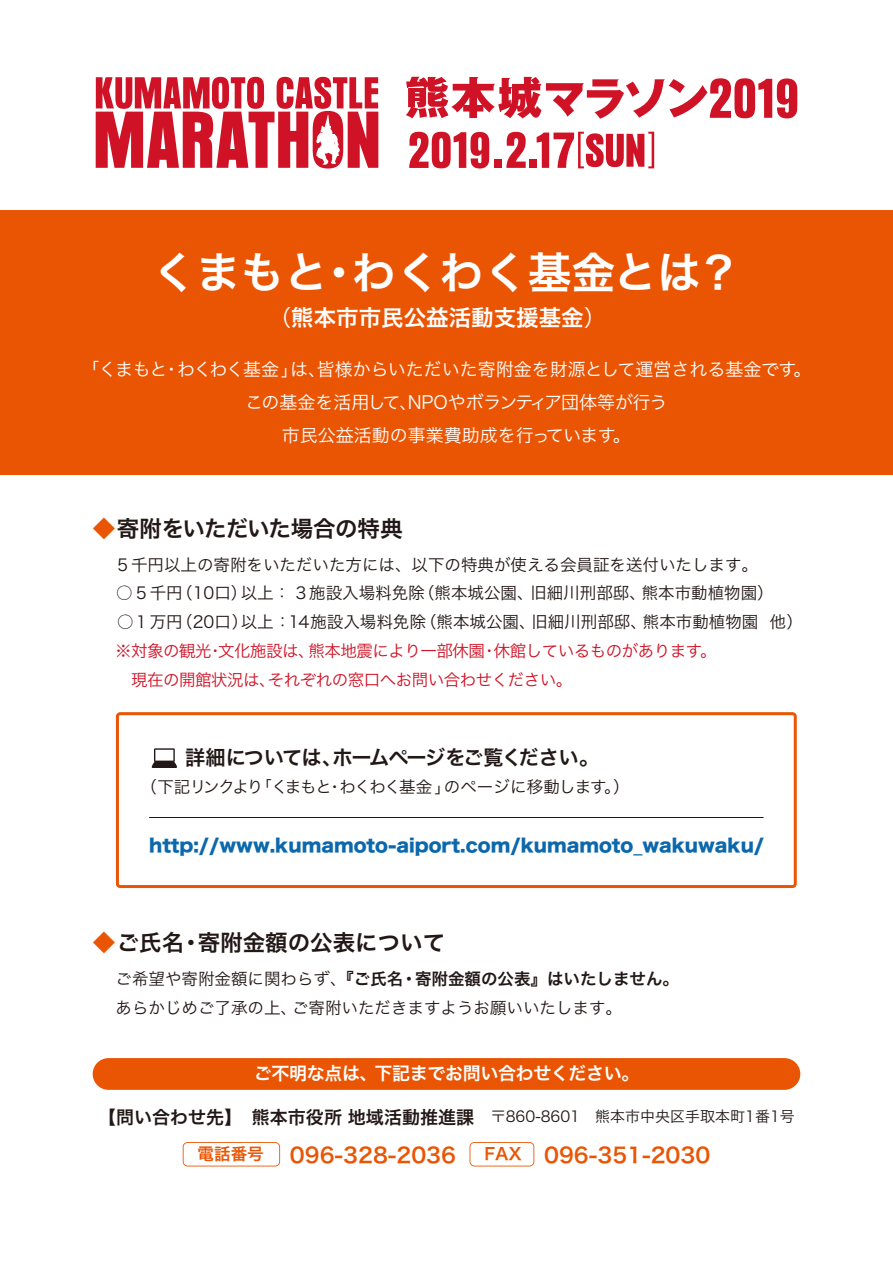
<style>
.page{position:relative;width:893px;height:1263px;background:#fff}
.page>*{position:absolute;margin:0;border:0;box-sizing:border-box;transform-origin:0 0}
.t1{font:43.95px "Hira Kaku Pro W6";color:#fff}
.t2{font:22.5px "Hira Kaku Pro W6";color:#221815}
.t3{font:22.5px "Hira Kaku Pro W6";color:#fff}
.t4{font:22.5px "Hira Kaku Pro W6";letter-spacing:-.02em;color:#221815}
.t5{font:20.85px "Hira Kaku Pro W6";color:#ea5504}
.t6{font:20.25px "Hira Kaku Pro W6";letter-spacing:-.06em;color:#221815}
.t7{font:18px "Hira Kaku Pro W3";color:#fff}
.t8{font:18px "Hira Kaku Std N W8";color:#0c68ac}
.t9{font:18px "Hira Kaku Pro N W6";letter-spacing:-.02em;color:#fff}
.t10{font:16.5px "Hira Kaku Pro W3";color:#221815}
.t11{font:16.5px/28.5px "Hira Kaku Pro W3";letter-spacing:-.03em;color:#cf1225}
.t12{font:16.5px "Hira Kaku Pro W6";color:#221815}
.t13{font:16.5px "Hira Kaku Pro W3";letter-spacing:-.06em;color:#221815}
.t14{font:16.5px "Hira Kaku Pro W6";color:#ea5504}
.t15{font:15px "Hira Kaku Pro W3";color:#221815}
.s1{font-family:"Hira Kaku Pro W3"}
.s2{color:#ea5504}
.s3{font-family:"Hira Kaku Pro W6";font-size:18px}
.s4{font-size:16.5px}
</style>
<div class="page">
<div style="left:93px;top:1058px;width:707px;height:32px;background:#ea5504;border-radius:16px"></div>
<div style="left:0;top:210px;width:893px;height:264px;background:#ea5504"></div>
<svg style="left:183px;top:1142px;width:97px;height:24px"></svg>
<svg style="left:470px;top:1142px;width:64px;height:24px"></svg>
<svg style="left:116px;top:712px;width:681px;height:176px"></svg>
<hr style="left:149px;top:817px;width:615px;height:1px;background:#221815">
<svg style="left:152px;top:748px;width:25px;height:20px"></svg>
<svg style="left:96px;top:77px;width:282px;height:92px"></svg>
<svg style="left:406px;top:77px;width:391px;height:42px"></svg>
<div style="left:494px;top:160px;width:7px;height:8px;background:#cf1225"></div>
<div style="left:530px;top:160px;width:7px;height:8px;background:#cf1225"></div>
<svg style="left:506px;top:132px;width:20px;height:36px"></svg>
<svg style="left:409px;top:132px;width:80px;height:37px"></svg>
<svg style="left:537px;top:132px;width:117px;height:36px"></svg>
<h1 class="t1" style="left:152px;top:233px;width:590px">くまもと・わくわく基金とは？</h1>
<h2 class="t3" style="left:269px;top:297px;width:339px"><span class="s1">（</span>熊本市市民公益活動支援基金<span class="s1">）</span></h2>
<p class="t7" style="left:81px;top:354px;width:732px">「くまもと・わくわく基金」は、皆様からいただいた寄附金を財源として運営される基金です。</p>
<p class="t7" style="left:245px;top:387px;width:424px">この基金を活用して、NPOやボランティア団体等が行う</p>
<p class="t7" style="left:282px;top:420px;width:350px">市民公益活動の事業費助成を行っています。</p>
<h2 class="t4" style="left:93px;top:508px;width:311px"><span class="s2">◆</span>寄附をいただいた場合の特典</h2>
<p class="t10" style="left:115px;top:550px;width:645px">５千円以上の寄附をいただいた方には、以下の特典が使える会員証を送付いたします。</p>
<p class="t10" style="left:116px;top:578px;width:659px">○ ５千円（10口）以上：３施設入場料免除（熊本城公園、旧細川刑部邸、熊本市動植物園）</p>
<p class="t10" style="left:117px;top:607px;width:687px">○ １万円（20口）以上：14施設入場料免除（熊本城公園、旧細川刑部邸、熊本市動植物園 他）</p>
<p class="t11" style="left:115px;top:636px;width:603px">※対象の観光・文化施設は、熊本地震により一部休園・休館しているものがあります。　現在の開館状況は、それぞれの窓口へお問い合わせください。</p>
<p class="t6" style="left:185px;top:739px;width:416px">詳細については、ホームページをご覧ください。</p>
<p class="t13" style="left:141px;top:772px;width:490px">（下記リンクより「くまもと・わくわく基金」のページに移動します。）</p>
<p class="t8" style="left:149px;top:835px;width:617px">http://www.kumamoto-aiport.com/kumamoto_wakuwaku/</p>
<h2 class="t2" style="left:93px;top:922px;width:354px"><span class="s2">◆</span>ご氏名・寄附金額の公表について</h2>
<p class="t12" style="left:116px;top:964px;width:565px"><span class="s1">ご希望や寄附金額に関わらず、</span>『ご氏名・寄附金額の公表』はいたしません。</p>
<p class="t10" style="left:116px;top:993px;width:508px">あらかじめご了承の上、ご寄附いただきますようお願いいたします。</p>
<p class="t9" style="left:254px;top:1057px;width:387px">ご不明な点は、下記までお問い合わせください。</p>
<p class="t15" style="left:98px;top:1103px;width:698px"><span class="s3">【問い合わせ先】熊本市役所 地域活動推進課</span> 〒860-8601　熊本市中央区手取本町1番1号</p>
<p class="t14" style="left:198px;top:1139px;width:68px">電話番号</p>
<p class="t5" style="left:290px;top:1136px;width:168px">096-328-2036</p>
<p class="t5" style="left:484px;top:1136px;width:227px"><span class="s4">FAX</span> 096-351-2030</p>
</div>
